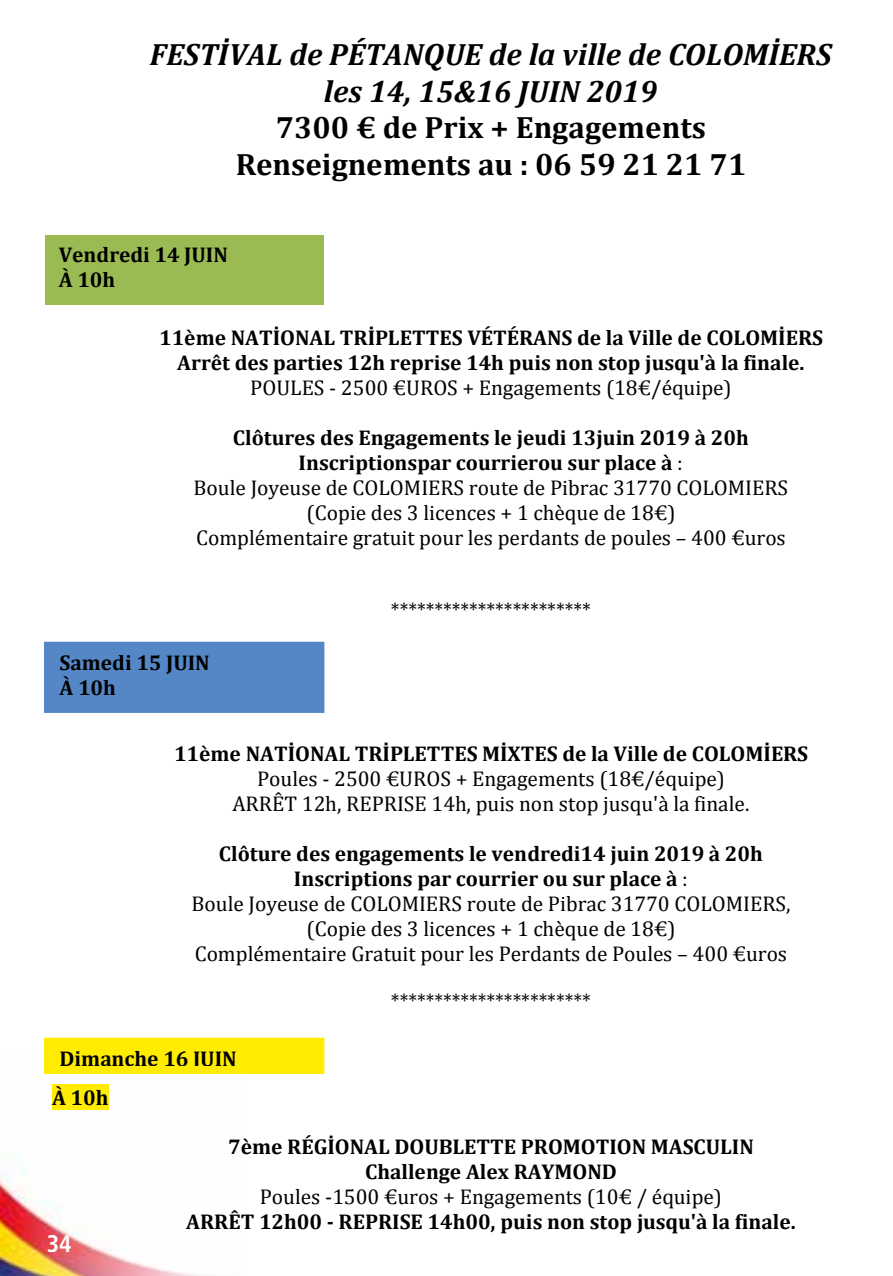
<style>
.page{position:relative;width:893px;height:1276px;background:#fff}
.page>*{position:absolute;margin:0;border:0;box-sizing:border-box;transform-origin:0 0}
.t1{font:italic 700 30.9px/36.6px "Cambria";color:#000;text-align:center}
.t2{font:700 30.9px/36.3px "Cambria";color:#000;text-align:center}
.t3{font:700 condensed 24px "Frutiger";color:#fff}
.t4{font:21.3px/24.9px "Cambria";color:#000;text-align:center}
.t5{font:700 21.3px/25.2px "Cambria";color:#000;text-align:center}
.t6{font:20.4px "Cambria";color:#000}
.s1{font-weight:700}
</style>
<div class="page">
<img style="left:0;top:1054px;width:325px;height:222px">
<div style="left:52px;top:1084px;width:56px;height:25px;background:#ffec00"></div>
<div style="left:45px;top:235px;width:279px;height:70px;background:#9aba54"></div>
<div style="left:45px;top:642px;width:279px;height:70px;background:#5587c6"></div>
<div style="left:44px;top:642px;width:280px;height:71px;border:1px solid #5587c6"></div>
<div style="left:45px;top:1038px;width:279px;height:35px;background:#ffec00"></div>
<div style="left:44px;top:1037px;width:280px;height:37px;border:1px solid #ffec00"></div>
<h1 class="t1" style="left:150px;top:36px;width:683px">FESTİVAL de PÉTANQUE de la ville de COLOMİERS les 14, 15&amp;16 JUIN 2019</h1>
<h1 class="t2" style="left:236px;top:108px;width:512px">7300 € de Prix + Engagements<br>Renseignements au : 06 59 21 21 71</h1>
<p class="t5" style="left:59px;top:242px;width:171px;text-align:left">Vendredi 14 JUIN<br>À 10h</p>
<p class="t5" style="left:159px;top:324px;width:665px">11ème NATİONAL TRİPLETTES VÉTÉRANS de la Ville de COLOMİERS<br>Arrêt des parties 12h reprise 14h puis non stop jusqu'à la finale.</p>
<p class="t4" style="left:250px;top:375px;width:483px">POULES - 2500 €UROS + Engagements (18€/équipe)</p>
<p class="t4" style="left:194px;top:425px;width:596px"><span class="s1">Clôtures des Engagements le jeudi 13juin 2019 à 20h Inscriptionspar courrierou sur place à</span> :<br>Boule Joyeuse de COLOMIERS route de Pibrac 31770 COLOMIERS (Copie des 3 licences + 1 chèque de 18€)<br>Complémentaire gratuit pour les perdants de poules – 400 €uros</p>
<p class="t5" style="left:59px;top:650px;width:152px;text-align:left">Samedi 15 JUIN<br>À 10h</p>
<p class="t6" style="left:391px;top:597px;width:201px">***********************</p>
<p class="t5" style="left:174px;top:740px;width:636px">11ème NATİONAL TRİPLETTES MİXTES de la Ville de COLOMİERS</p>
<p class="t4" style="left:232px;top:766px;width:519px">Poules - 2500 €UROS + Engagements (18€/équipe)<br>ARRÊT 12h, REPRISE 14h, puis non stop jusqu'à la finale.</p>
<p class="t4" style="left:191px;top:841px;width:601px"><span class="s1">Clôture des engagements le vendredi14 juin 2019 à 20h Inscriptions par courrier ou sur place à</span> :<br>Boule Joyeuse de COLOMIERS route de Pibrac 31770 COLOMIERS, (Copie des 3 licences + 1 chèque de 18€)<br>Complémentaire Gratuit pour les Perdants de Poules – 400 €uros</p>
<p class="t6" style="left:391px;top:989px;width:201px">***********************</p>
<p class="t5" style="left:59px;top:1046px;width:179px">Dimanche 16 JUIN</p>
<p class="t5" style="left:52px;top:1084px;width:58px">À 10h</p>
<p class="t3" style="left:47px;top:1229px;width:26px">34</p>
<p class="t5" style="left:228px;top:1133px;width:527px">7ème RÉGİONAL DOUBLETTE PROMOTION MASCULIN<br>Challenge Alex RAYMOND</p>
<p class="t4" style="left:260px;top:1183px;width:464px">Poules -1500 €uros + Engagements (10€ / équipe)</p>
<p class="t5" style="left:186px;top:1208px;width:611px">ARRÊT 12h00 - REPRISE 14h00, puis non stop jusqu'à la finale.</p>
</div>
